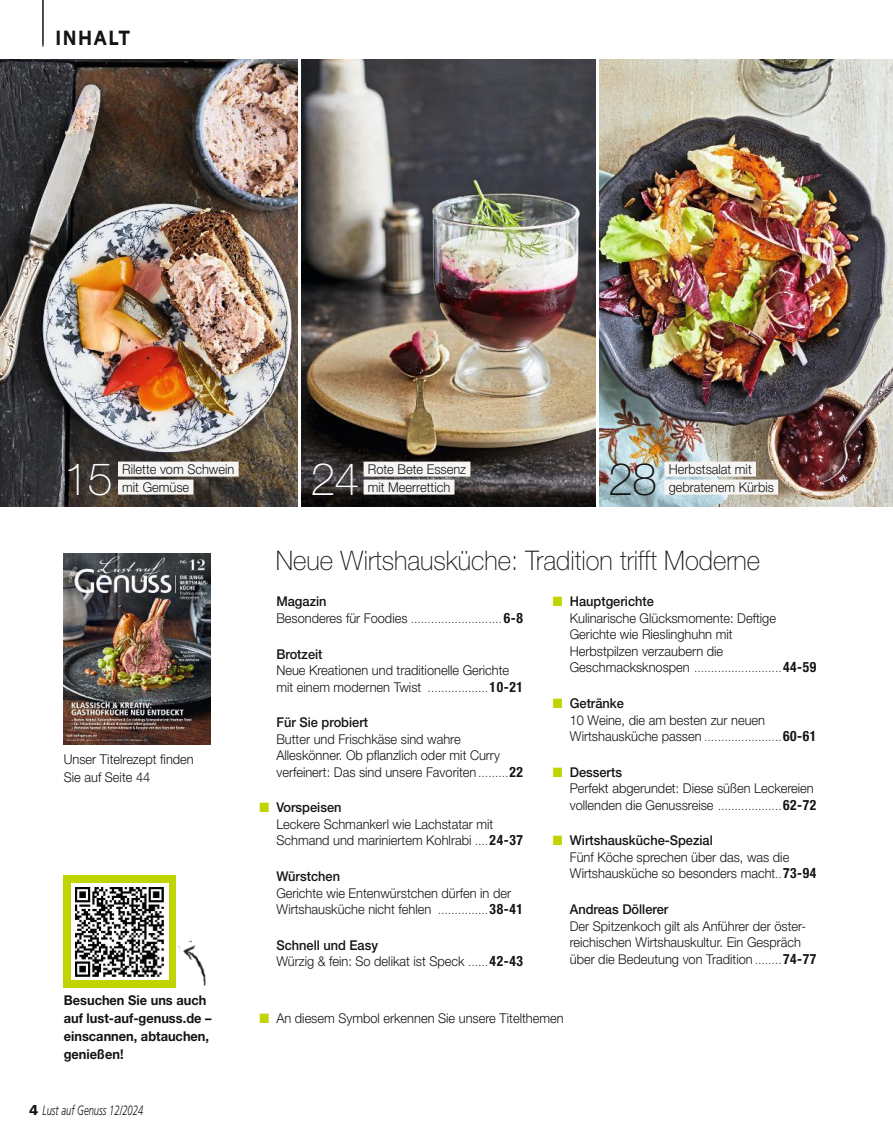
<style>
.page{position:relative;width:893px;height:1136px;background:#fff}
.page>*{position:absolute;margin:0;border:0;box-sizing:border-box;transform-origin:0 0}
.t1{font:100 45px "MSC Helvetica Neue LT Pro";color:#fff}
.t2{font:100 45px "MSC Helvetica Neue LT Pro";color:#131413}
.t3{font:100 27px "MSC Helvetica Neue LT Pro";color:#131413;scale:.95 1}
.t4{font:700 22.5px "MSC Yoga Sans Pro";letter-spacing:.08em;color:#131413;scale:.9 1}
.t5{font:300 13.5px/16.5px "MSC Helvetica Neue LT Pro";color:#131413;scale:.95 1}
.t6{font:700 13.5px/18px "MSC Helvetica Neue LT Pro";color:#131413;scale:.95 1}
.t7{font:500 13.5px "MSC Helvetica Neue LT Pro";color:#131413;scale:.95 1}
.t8{font:italic 300 13.5px "MSC Frutiger LT Pro";color:#131413;scale:.7 1}
.t9{font:300 10.5px "MSC Helvetica Neue LT Pro";color:#131413;scale:.95 1}
.s1{font-weight:900;font-style:normal;font-size:14.25px}
.s2{font-size:13.5px}
.s3{font-weight:700;font-stretch:condensed;font-size:14.25px}
.s4{font-size:10.5px}
.s5{font-family:"HBM European Zapf Ding Mdv 05";font-weight:400;color:#bfd400}
.s6{font-weight:500}
</style>
<div class="page">
<img style="left:302px;top:60px;width:293px;height:446px">
<img style="left:600px;top:60px;width:292px;height:446px">
<hr style="left:892px;top:60px;width:1px;height:446px;background:#c4c4c5">
<img style="left:0;top:60px;width:298px;height:446px">
<img style="left:64px;top:553px;width:146px;height:191px">
<div style="left:64px;top:875px;width:112px;height:112px;background:#bfd400"></div>
<div style="left:71px;top:883px;width:97px;height:97px;background:#fff"></div>
<img style="left:75px;top:887px;width:89px;height:89px">
<img style="left:178px;top:940px;width:28px;height:46px">
<div style="left:118px;top:461px;width:121px;height:15px;background:#f6f5f4"></div>
<div style="left:118px;top:479px;width:75px;height:15px;background:#f6f5f4"></div>
<div style="left:364px;top:461px;width:106px;height:15px;background:#f6f5f4"></div>
<div style="left:364px;top:479px;width:90px;height:15px;background:#f6f5f4"></div>
<div style="left:664px;top:461px;width:92px;height:15px;background:#f6f5f4"></div>
<div style="left:664px;top:479px;width:114px;height:15px;background:#f6f5f4"></div>
<hr style="left:42px;top:0;width:1px;height:45px;background:#131413">
<hr style="left:43px;top:0;width:1px;height:47px;background:#131413">
<h3 class="t4" style="left:55px;top:24px;width:85px">INHALT</h3>
<h1 class="t1" style="left:64px;top:452px;width:51px">15</h1>
<p class="t5" style="left:122px;top:460px;width:120px;line-height:18px">Rilette vom Schwein mit Gemüse</p>
<h1 class="t1" style="left:310px;top:452px;width:51px">24</h1>
<p class="t5" style="left:368px;top:460px;width:105px;line-height:18px">Rote Bete Essenz mit Meerrettich</p>
<h1 class="t2" style="left:608px;top:452px;width:51px">28</h1>
<p class="t5" style="left:669px;top:460px;width:112px;line-height:18px">Herbstsalat mit gebratenem Kürbis</p>
<p class="t5" style="left:64px;top:750px;width:138px;line-height:18px">Unser Titelrezept finden<br>Sie auf Seite 44</p>
<p class="t6" style="left:64px;top:990px;width:157px">Besuchen Sie uns auch auf lust-auf-genuss.de – einscannen, abtauchen, genießen!</p>
<p class="t8" style="left:30px;top:1101px;width:164px"><span class="s1">4</span> Lust auf Genuss 12/2024</p>
<h2 class="t3" style="left:276px;top:544px;width:511px">Neue Wirtshausküche: Tradition trifft Moderne</h2>
<p class="t7" style="left:276px;top:593px;width:54px">Magazin</p>
<p class="t9" style="left:276px;top:612px;width:261px"><span class="s2">Besonderes für Foodies</span> ........................... <span class="s3">6-8</span></p>
<p class="t7" style="left:276px;top:645px;width:50px">Brotzeit</p>
<p class="t5" style="left:276px;top:661px;width:261px">Neue Kreationen und traditionelle Gerichte mit einem modernen Twist <span class="s4">..................</span><span class="s3">10-21</span></p>
<p class="t7" style="left:276px;top:714px;width:98px">Für Sie probiert</p>
<p class="t5" style="left:276px;top:730px;width:261px">Butter und Frischkäse sind wahre<br>Alleskönner. Ob pflanzlich oder mit Curry verfeinert: Das sind unsere Favoriten <span class="s4">.........</span><span class="s3">22</span></p>
<p class="t5" style="left:276px;top:799px;width:261px;text-indent:-17px"><span class="s5">■</span> <span class="s6">Vorspeisen<br></span>Leckere Schmankerl wie Lachstatar mit<br>Schmand und mariniertem Kohlrabi <span class="s4">....</span> <span class="s3">24-37</span></p>
<p class="t7" style="left:276px;top:868px;width:69px">Würstchen</p>
<p class="t5" style="left:276px;top:884px;width:261px">Gerichte wie Entenwürstchen dürfen in der<br>Wirtshausküche nicht fehlen <span class="s4">...............</span> <span class="s3">38-41</span></p>
<p class="t5" style="left:276px;top:936px;width:261px"><span class="s6">Schnell und Easy<br></span>Würzig &amp; fein: So delikat ist Speck <span class="s4">......</span> <span class="s3">42-43</span></p>
<p class="t5" style="left:570px;top:593px;width:219px;text-indent:-17px"><span class="s5">■</span> <span class="s6">Hauptgerichte<br></span>Kulinarische Glücksmomente: Deftige<br>Gerichte wie Rieslinghuhn mit<br>Herbstpilzen verzaubern die</p>
<p class="t9" style="left:570px;top:662px;width:261px"><span class="s2">Geschmacksknospen</span> ..........................<span class="s3">44-59</span></p>
<p class="t5" style="left:570px;top:694px;width:207px;text-indent:-17px"><span class="s5">■</span> <span class="s6">Getränke<br></span>10 Weine, die am besten zur neuen</p>
<p class="t9" style="left:570px;top:730px;width:261px"><span class="s2">Wirtshausküche passen</span> .......................<span class="s3">60-61</span></p>
<p class="t5" style="left:570px;top:763px;width:261px;text-indent:-17px"><span class="s5">■</span> <span class="s6">Desserts<br></span>Perfekt abgerundet: Diese süßen Leckereien vollenden die Genussreise <span class="s4">...................</span><span class="s3">62-72</span></p>
<p class="t5" style="left:570px;top:832px;width:261px;text-indent:-17px"><span class="s5">■</span> <span class="s6">Wirtshausküche-Spezial<br></span>Fünf Köche sprechen über das, was die<br>Wirtshausküche so besonders macht<span class="s4">..</span> <span class="s3">73-94</span></p>
<p class="t7" style="left:570px;top:901px;width:105px">Andreas Döllerer</p>
<p class="t5" style="left:570px;top:917px;width:261px">Der Spitzenkoch gilt als Anführer der öster&shy;reichischen Wirtshauskultur. Ein Gespräch über die Bedeutung von Tradition <span class="s4">........</span> <span class="s3">74-77</span></p>
<p class="t5" style="left:259px;top:1009px;width:322px"><span class="s5">■</span> An diesem Symbol erkennen Sie unsere Titelthemen</p>
</div>
